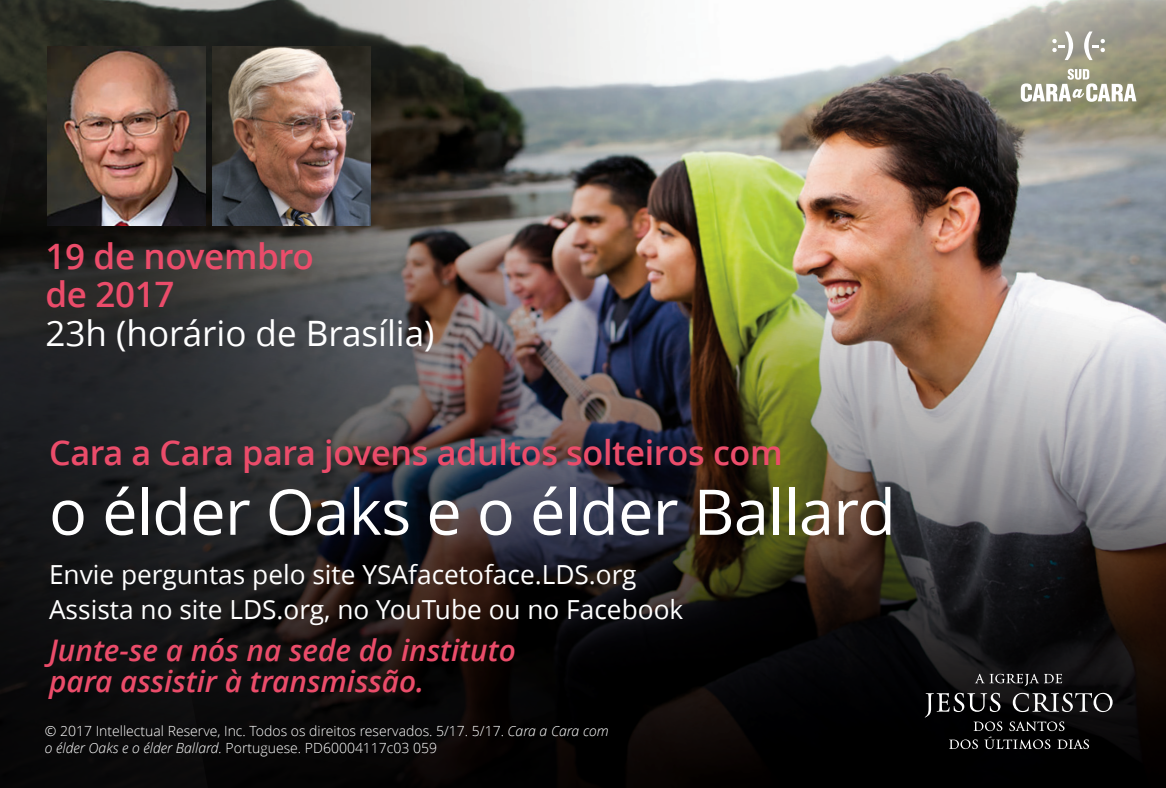
<style>
.page{position:relative;width:1166px;height:788px;background:#fff}
.page>*{position:absolute;margin:0;border:0;box-sizing:border-box;transform-origin:0 0}
.t1{font:63px "Zoramlds Lat";letter-spacing:-.01em;color:#fff}
.t2{font:35px "Zoramlds Lat";color:#fff}
.t3{font:600 35px/38.5px "Zoramlds Lat";letter-spacing:-.01em;color:#eb4c6a}
.t4{font:600 34.3px "Zoramlds Lat";letter-spacing:-.01em;color:#eb4c6a}
.t5{font:italic 600 29.75px/31.5px "Zoramlds Lat";color:#eb4c6a}
.t6{font:26.25px/35px "Zoramlds Lat";color:#fff}
.t7{font:300 14px/16.8px "Zoramlds Lat";color:#fff}
.s1{font-style:italic}
</style>
<div class="page">
<img style="left:0;top:0;width:1166px;height:788px">
<img style="left:213px;top:46px;width:157px;height:179px">
<img style="left:48px;top:46px;width:158px;height:179px">
<svg style="left:974px;top:673px;width:88px;height:13px"></svg>
<svg style="left:924px;top:692px;width:188px;height:57px;background:#242425"></svg>
<svg style="left:1084px;top:32px;width:20px;height:28px"></svg>
<svg style="left:1052px;top:32px;width:21px;height:28px"></svg>
<svg style="left:1020px;top:69px;width:116px;height:33px"></svg>
<h2 class="t3" style="left:46px;top:237px;width:270px">19 de novembro de 2017</h2>
<h2 class="t2" style="left:46px;top:307px;width:390px">23h (horário de Brasília)</h2>
<h3 class="t4" style="left:49px;top:426px;width:735px">Cara a Cara para jovens adultos solteiros com</h3>
<h1 class="t1" style="left:49px;top:465px;width:848px">o élder Oaks e o élder Ballard</h1>
<h3 class="t6" style="left:49px;top:557px;width:636px">Envie perguntas pelo site YSAfacetoface.LDS.org<br>Assista no site LDS.org, no YouTube ou no Facebook</h3>
<h3 class="t5" style="left:49px;top:634px;width:468px">Junte-se a nós na sede do instituto para assistir à transmissão.</h3>
<p class="t7" style="left:45px;top:722px;width:565px">© 2017 Intellectual Reserve, Inc. Todos os direitos reservados. 5/17. 5/17. <span class="s1">Cara a Cara com o élder Oaks e o élder Ballard.</span> Portuguese. PD60004117c03 059</p>
</div>
